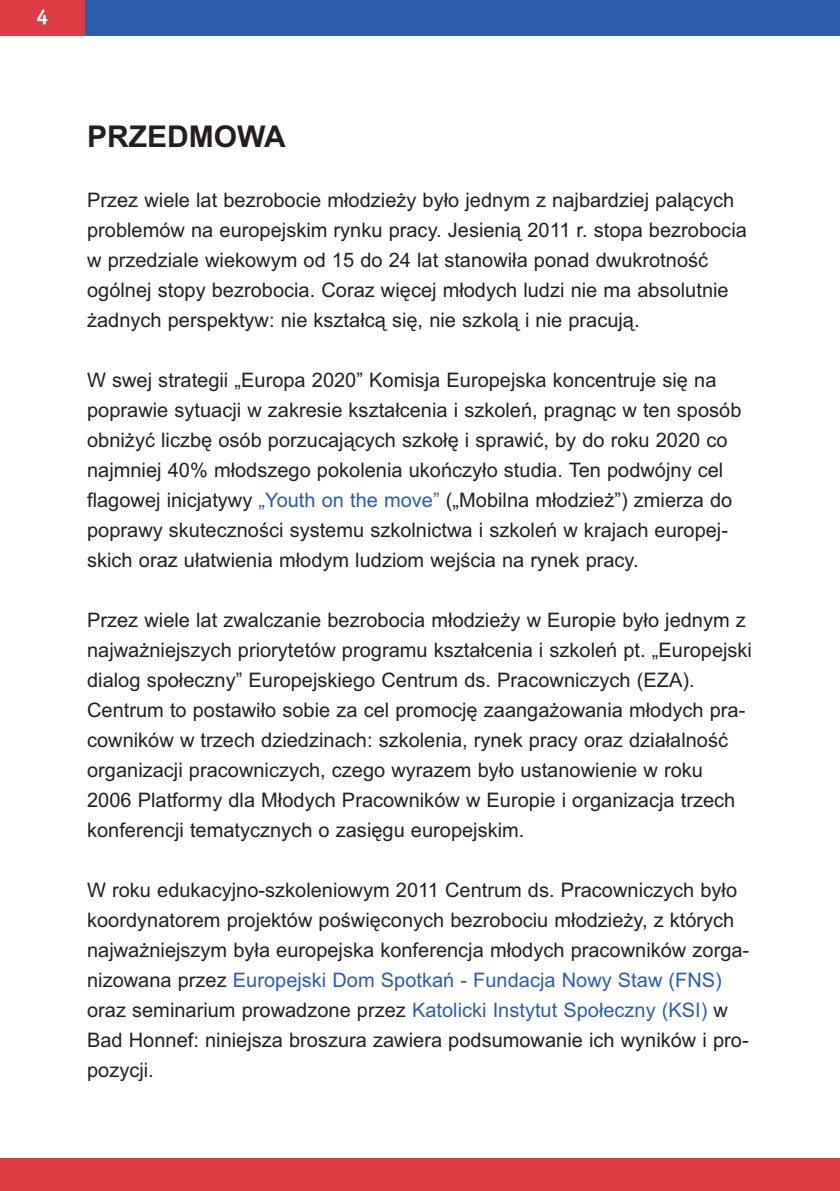
<style>
.page{position:relative;width:840px;height:1191px;background:#fff}
.page>*{position:absolute;margin:0;border:0;box-sizing:border-box;transform-origin:0 0}
.t1{font:700 30px "Arial";color:#231f20}
.t2{font:700 22px "Officina Sans";color:#fff}
.t3{font:20px/30px "Arial";color:#231f20}
.s1{color:#2b5da9}
</style>
<div class="page">
<div style="left:0;top:1158px;width:839px;height:33px;background:#dd3c45"></div>
<div style="left:76px;top:0;width:763px;height:36px;background:#2b5da9"></div>
<div style="left:0;top:0;width:84px;height:36px;background:#dd3c45"></div>
<p class="t2" style="left:37px;top:4px;width:13px">4</p>
<h1 class="t1" style="left:87px;top:119px;width:200px">PRZEDMOWA</h1>
<p class="t3" style="left:87px;top:185px;width:661px">Przez wiele lat bezrobocie młodzieży było jednym z najbardziej palących problemów na europejskim rynku pracy. Jesienią 2011 r. stopa bezrobocia w przedziale wiekowym od 15 do 24 lat stanowiła ponad dwukrotność ogólnej stopy bezrobocia. Coraz więcej młodych ludzi nie ma absolutnie żadnych perspektyw: nie kształcą się, nie szkolą i nie pracują.</p>
<p class="t3" style="left:87px;top:365px;width:655px">W swej strategii „Europa 2020” Komisja Europejska koncentruje się na poprawie sytuacji w zakresie kształcenia i szkoleń, pragnąc w ten sposób obniżyć liczbę osób porzucających szkołę i sprawić, by do roku 2020 co najmniej 40% młodszego pokolenia ukończyło studia. Ten podwójny cel flagowej inicjatywy <span class="s1">„Youth on the move”</span> („Mobilna młodzież”) zmierza do poprawy skuteczności systemu szkolnictwa i szkoleń w krajach europej&shy;skich oraz ułatwienia młodym ludziom wejścia na rynek pracy.</p>
<p class="t3" style="left:87px;top:605px;width:666px">Przez wiele lat zwalczanie bezrobocia młodzieży w Europie było jednym z najważniejszych priorytetów programu kształcenia i szkoleń pt. „Europejski dialog społeczny” Europejskiego Centrum ds. Pracowniczych (EZA).<br>Centrum to postawiło sobie za cel promocję zaangażowania młodych pra&shy;cowników w trzech dziedzinach: szkolenia, rynek pracy oraz działalność organizacji pracowniczych, czego wyrazem było ustanowienie w roku 2006 Platformy dla Młodych Pracowników w Europie i organizacja trzech konferencji tematycznych o zasięgu europejskim.</p>
<p class="t3" style="left:87px;top:875px;width:663px">W roku edukacyjno-szkoleniowym 2011 Centrum ds. Pracowniczych było koordynatorem projektów poświęconych bezrobociu młodzieży, z których najważniejszym była europejska konferencja młodych pracowników zorga&shy;nizowana przez <span class="s1">Europejski Dom Spotkań - Fundacja Nowy Staw (FNS) </span>oraz seminarium prowadzone przez <span class="s1">Katolicki Instytut Społeczny (KSI)</span> w Bad Honnef: niniejsza broszura zawiera podsumowanie ich wyników i pro&shy;pozycji.</p>
</div>
